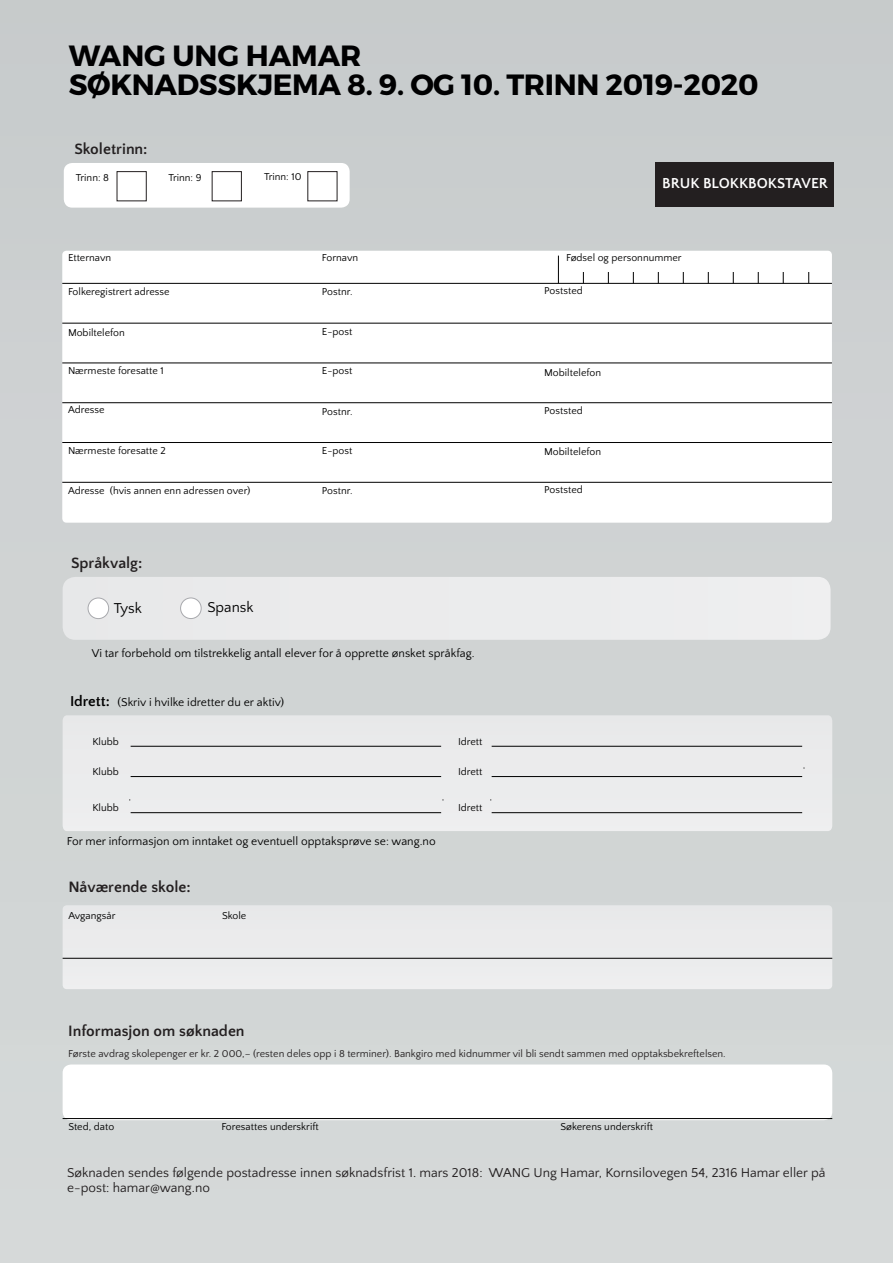
<style>
.page{position:relative;width:893px;height:1263px;background:#d0d4d4}
.page>*{position:absolute;margin:0;border:0;box-sizing:border-box;transform-origin:0 0}
.Paragraph_Style1{font:700 29.25px "Montserrat";letter-spacing:-.01em;color:#000001}
.Paragraph_Style1-2{font:700 15.75px "Quattrocento Sans";color:#231f20}
.Paragraph_Style12{font:700 15.75px "Quattrocento Sans";color:#231f20}
.t1{font:700 15px "Quattrocento Sans";color:#fff}
.Paragraph_Style1-3{font:15px "Quattrocento Sans";color:#000}
.Paragraph_Style1-4{font:700 15px "Quattrocento Sans";color:#000}
.Paragraph_Style41{font:13.5px/15px "Quattrocento Sans";color:#231f20}
.Paragraph_Style1-5{font:11.85px "Quattrocento Sans";color:#000}
.Paragraph_Style1-6{font:10.5px "Quattrocento Sans";color:#000001}
.Paragraph_Style12-2{font:10.5px "Quattrocento Sans";color:#231f20}
.Paragraph_Style1-7{font:10.5px "Quattrocento Sans";color:#000}
</style>
<div class="page">
<div style="left:63px;top:905px;width:769px;height:84px;background:#ebebec"></div>
<hr style="left:63px;top:958px;width:769px;height:1px;background:#000">
<div style="left:63px;top:1064px;width:769px;height:56px;background:#fff"></div>
<hr style="left:63px;top:1118px;width:769px;height:1px;background:#000">
<div style="left:63px;top:715px;width:769px;height:116px;background:#ebebec"></div>
<hr style="left:131px;top:812px;width:310px;height:1px;background:#000">
<hr style="left:492px;top:812px;width:310px;height:1px;background:#000">
<hr style="left:131px;top:776px;width:310px;height:1px;background:#000">
<hr style="left:492px;top:776px;width:310px;height:1px;background:#000">
<hr style="left:131px;top:746px;width:310px;height:1px;background:#000">
<hr style="left:492px;top:746px;width:310px;height:1px;background:#000">
<div style="left:656px;top:162px;width:178px;height:45px;background:#231f20"></div>
<div style="left:62px;top:251px;width:770px;height:272px;background:#fff"></div>
<hr style="left:62px;top:482px;width:770px;height:1px;background:#000001">
<hr style="left:62px;top:442px;width:770px;height:1px;background:#000001">
<hr style="left:62px;top:402px;width:770px;height:1px;background:#000001">
<hr style="left:62px;top:363px;width:770px;height:1px;background:#000001">
<hr style="left:62px;top:323px;width:770px;height:1px;background:#000001">
<hr style="left:62px;top:283px;width:770px;height:1px;background:#000001">
<div style="left:63px;top:577px;width:768px;height:63px;background:#ebebec"></div>
<svg style="left:87px;top:597px;width:22px;height:22px"></svg>
<svg style="left:180px;top:597px;width:22px;height:22px"></svg>
<div style="left:64px;top:163px;width:286px;height:45px;background:#fff;border-radius:9px"></div>
<div style="left:117px;top:171px;width:30px;height:30px;border:1px solid #231f20"></div>
<div style="left:212px;top:171px;width:30px;height:30px;border:1px solid #231f20"></div>
<svg style="left:558px;top:256px;width:1px;height:27px"></svg>
<svg style="left:807px;top:272px;width:2px;height:30px"></svg>
<p class="Paragraph_Style1" style="left:69px;top:38px;width:294px">WANG UNG HAMAR</p>
<p class="Paragraph_Style1" style="left:69px;top:66px;width:692px">SØKNADSSKJEMA 8. 9. OG 10. TRINN 2019-2020</p>
<p class="Paragraph_Style1-2" style="left:74px;top:141px;width:75px">Skoletrinn:</p>
<p class="Paragraph_Style1-7" style="left:76px;top:172px;width:35px">Trinn: 8</p>
<p class="Paragraph_Style1-7" style="left:168px;top:172px;width:35px">Trinn: 9</p>
<p class="Paragraph_Style1-7" style="left:264px;top:171px;width:39px">Trinn: 10</p>
<p class="Paragraph_Style1-6" style="left:68px;top:252px;width:45px">Etternavn</p>
<p class="Paragraph_Style1-6" style="left:68px;top:286px;width:103px">Folkeregistrert adresse</p>
<p class="Paragraph_Style1-6" style="left:322px;top:252px;width:38px">Fornavn</p>
<p class="Paragraph_Style1-6" style="left:322px;top:286px;width:32px">Postnr.</p>
<p class="Paragraph_Style1-6" style="left:68px;top:327px;width:58px">Mobiltelefon</p>
<p class="Paragraph_Style1-6" style="left:322px;top:326px;width:32px">E-post</p>
<p class="t1" style="left:662px;top:176px;width:167px">BRUK BLOKKBOKSTAVER</p>
<p class="Paragraph_Style1-6" style="left:566px;top:252px;width:117px">Fødsel og personnummer</p>
<p class="Paragraph_Style1-6" style="left:544px;top:285px;width:40px">Poststed</p>
<p class="Paragraph_Style1-6" style="left:68px;top:366px;width:97px">Nærmeste foresatte 1</p>
<p class="Paragraph_Style1-6" style="left:68px;top:404px;width:38px">Adresse</p>
<p class="Paragraph_Style1-6" style="left:68px;top:445px;width:99px">Nærmeste foresatte 2</p>
<p class="Paragraph_Style1-6" style="left:68px;top:485px;width:184px">Adresse (hvis annen enn adressen over)</p>
<p class="Paragraph_Style1-2" style="left:71px;top:555px;width:73px">Språkvalg:</p>
<p class="Paragraph_Style1-3" style="left:114px;top:600px;width:30px">Tysk</p>
<p class="Paragraph_Style1-3" style="left:207px;top:599px;width:48px">Spansk</p>
<p class="Paragraph_Style1-6" style="left:322px;top:365px;width:32px">E-post</p>
<p class="Paragraph_Style1-6" style="left:544px;top:367px;width:58px">Mobiltelefon</p>
<p class="Paragraph_Style1-6" style="left:322px;top:406px;width:32px">Postnr.</p>
<p class="Paragraph_Style1-6" style="left:544px;top:405px;width:40px">Poststed</p>
<p class="Paragraph_Style1-6" style="left:322px;top:445px;width:32px">E-post</p>
<p class="Paragraph_Style1-6" style="left:322px;top:485px;width:32px">Postnr.</p>
<p class="Paragraph_Style1-6" style="left:544px;top:446px;width:58px">Mobiltelefon</p>
<p class="Paragraph_Style1-6" style="left:544px;top:484px;width:40px">Poststed</p>
<p class="Paragraph_Style1-5" style="left:92px;top:647px;width:384px">Vi tar forbehold om tilstrekkelig antall elever for å opprette ønsket språkfag.</p>
<p class="Paragraph_Style1-4" style="left:70px;top:693px;width:41px">Idrett:</p>
<p class="Paragraph_Style1-5" style="left:117px;top:695px;width:168px">(Skriv i hvilke idretter du er aktiv)</p>
<p class="Paragraph_Style1-7" style="left:92px;top:736px;width:28px">Klubb</p>
<p class="Paragraph_Style1-7" style="left:458px;top:736px;width:26px">Idrett</p>
<p class="Paragraph_Style1-7" style="left:92px;top:766px;width:28px">Klubb</p>
<p class="Paragraph_Style1-7" style="left:458px;top:766px;width:26px">Idrett</p>
<p class="Paragraph_Style1-7" style="left:92px;top:802px;width:28px">Klubb</p>
<p class="Paragraph_Style1-7" style="left:458px;top:802px;width:26px">Idrett</p>
<p class="Paragraph_Style1-5" style="left:67px;top:835px;width:370px">For mer informasjon om inntaket og eventuell opptaksprøve se: wang.no</p>
<p class="Paragraph_Style1-2" style="left:68px;top:878px;width:124px">Nåværende skole:</p>
<p class="Paragraph_Style1-7" style="left:68px;top:910px;width:49px">Avgangsår</p>
<p class="Paragraph_Style1-7" style="left:222px;top:910px;width:26px">Skole</p>
<p class="Paragraph_Style12" style="left:68px;top:1023px;width:178px">Informasjon om søknaden</p>
<p class="Paragraph_Style12-2" style="left:68px;top:1048px;width:659px">Første avdrag skolepenger er kr. 2 000,– (resten deles opp i 8 terminer). Bankgiro med kidnummer vil bli sendt sammen med opptaksbekreftelsen.</p>
<p class="Paragraph_Style1-7" style="left:68px;top:1121px;width:48px">Sted, dato</p>
<p class="Paragraph_Style1-7" style="left:221px;top:1121px;width:99px">Foresattes underskrift</p>
<p class="Paragraph_Style1-7" style="left:560px;top:1121px;width:94px">Søkerens underskrift</p>
<p class="Paragraph_Style41" style="left:67px;top:1165px;width:760px">Søknaden sendes følgende postadresse innen søknadsfrist 1. mars 2018: WANG Ung Hamar, Kornsilovegen 54, 2316 Hamar eller på e-post: hamar@wang.no</p>
</div>
